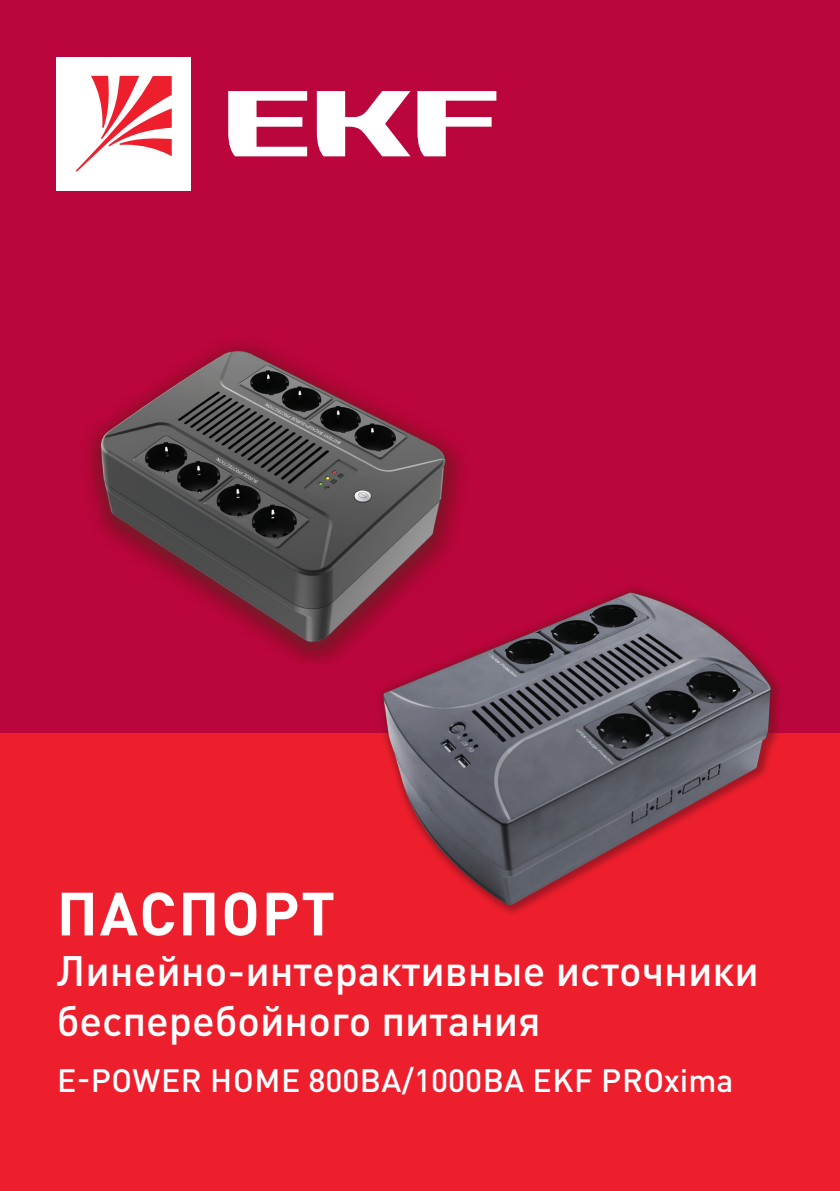
<style>
.page{position:relative;width:840px;height:1191px;background:#fff}
.page>*{position:absolute;margin:0;border:0;box-sizing:border-box;transform-origin:0 0}
.t1{font:700 60px "DIN Pro";letter-spacing:.03em;color:#fff}
.t2{font:500 42px/50.4px "DIN Pro";color:#fff}
.t3{font:500 32px "DIN Pro";letter-spacing:.01em;color:#fff}
</style>
<div class="page">
<div style="left:0;top:0;width:839px;height:733px;background:#ba053d"></div>
<div style="left:0;top:733px;width:839px;height:458px;background:#ee1f2d"></div>
<svg style="left:228px;top:91px;width:268px;height:65px"></svg>
<div style="left:57px;top:57px;width:134px;height:134px;background:#fff"></div>
<svg style="left:76px;top:76px;width:96px;height:95px"></svg>
<img style="left:89px;top:344px;width:372px;height:319px">
<img style="left:375px;top:584px;width:404px;height:330px">
<p class="t1" style="left:57px;top:863px;width:280px">ПАСПОРТ</p>
<p class="t2" style="left:57px;top:941px;width:703px">Линейно-интерактивные источники бесперебойного питания</p>
<p class="t3" style="left:57px;top:1054px;width:677px">E-POWER HOME 800ВА/1000ВА EKF PROxima</p>
</div>
